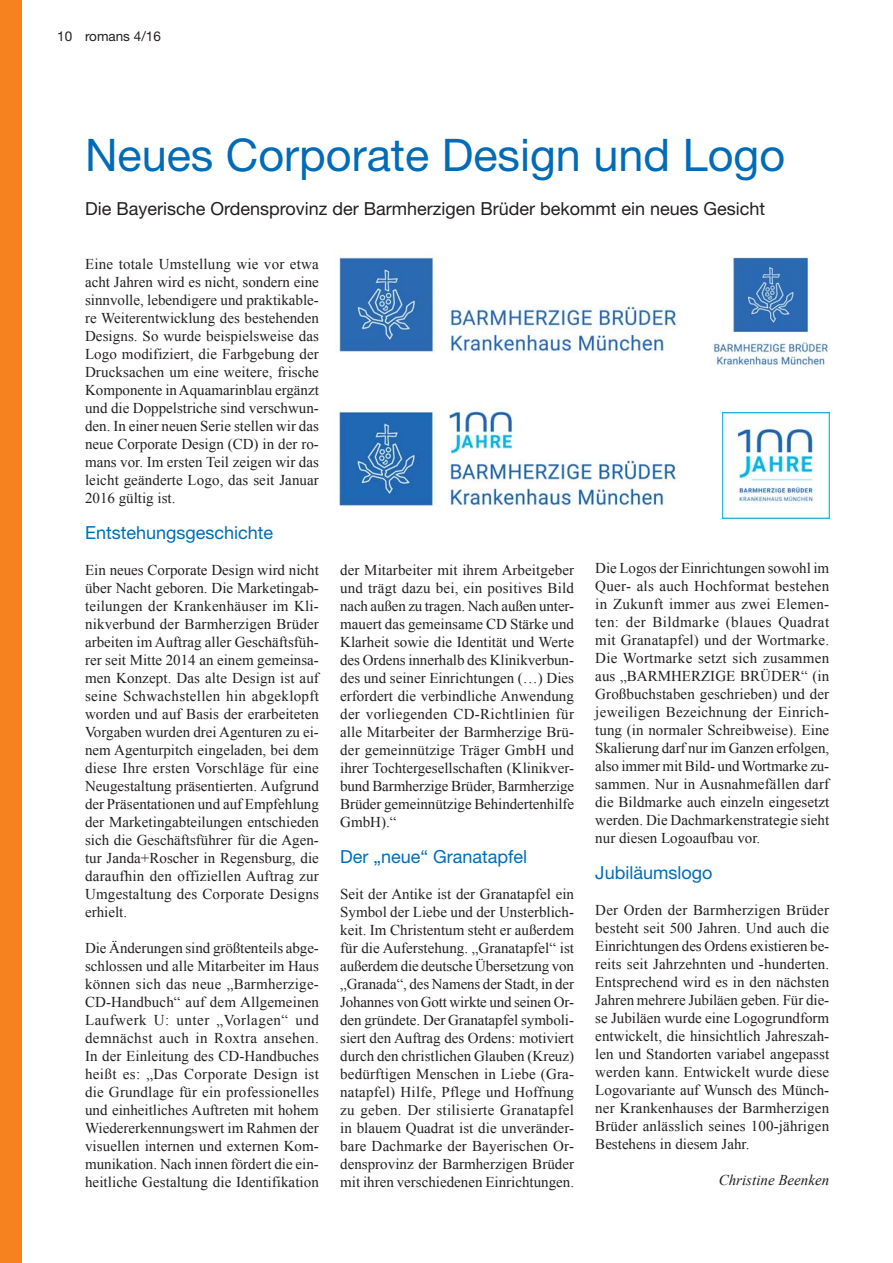
<style>
.page{position:relative;width:893px;height:1263px;background:#fff}
.page>*{position:absolute;margin:0;border:0;box-sizing:border-box;transform-origin:0 0}
.t1{font:45px "Helvetica Neue";color:#006cb7}
.t2{font:18px "Helvetica Neue";color:#231f20}
.t3{font:18px "Helvetica Neue";color:#006cb7}
.t4{font:15px/18px "Times New Roman";color:#231f20;text-align:justify}
.t5{font:italic 15px "Times New Roman";color:#231f20}
.t6{font:13.5px "Helvetica Neue";color:#231f20}
</style>
<div class="page">
<div style="left:0;top:0;width:21px;height:1263px;background:#f5821f"></div>
<img style="left:338px;top:406px;width:341px;height:101px">
<img style="left:723px;top:412px;width:106px;height:107px">
<img style="left:338px;top:256px;width:339px;height:97px">
<img style="left:713px;top:257px;width:115px;height:110px">
<p class="t6" style="left:57px;top:32px;width:105px">10 romans 4/16</p>
<h1 class="t1" style="left:85px;top:139px;width:702px">Neues Corporate Design und Logo</h1>
<p class="t2" style="left:85px;top:202px;width:682px">Die Bayerische Ordensprovinz der Barmherzigen Brüder bekommt ein neues Gesicht</p>
<p class="t4" style="left:85px;top:255px;width:235px">Eine totale Umstellung wie vor etwa acht Jahren wird es nicht, sondern eine sinnvolle, lebendigere und praktikable&shy;re Weiterentwicklung des bestehenden Designs. So wurde beispielsweise das Logo modifiziert, die Farbgebung der Drucksachen um eine weitere, frische Komponente in Aquamarinblau ergänzt und die Doppelstriche sind verschwun&shy;den. In einer neuen Serie stellen wir das neue Corporate Design (CD) in der ro&shy;mans vor. Im ersten Teil zeigen wir das leicht geänderte Logo, das seit Januar 2016 gültig ist.</p>
<p class="t3" style="left:85px;top:526px;width:190px">Entstehungsgeschichte</p>
<p class="t4" style="left:85px;top:561px;width:235px">Ein neues Corporate Design wird nicht über Nacht geboren. Die Marketingab&shy;teilungen der Krankenhäuser im Kli&shy;nikverbund der Barmherzigen Brüder arbeiten im Auftrag aller Geschäftsfüh&shy;rer seit Mitte 2014 an einem gemeinsa&shy;men Konzept. Das alte Design ist auf seine Schwachstellen hin abgeklopft worden und auf Basis der erarbeiteten Vorgaben wurden drei Agenturen zu ei&shy;nem Agenturpitch eingeladen, bei dem diese Ihre ersten Vorschläge für eine Neugestaltung präsentierten. Aufgrund der Präsentationen und auf Empfehlung der Marketingabteilungen entschieden sich die Geschäftsführer für die Agen&shy;tur Janda+Roscher in Regensburg, die daraufhin den offiziellen Auftrag zur Umgestaltung des Corporate Designs erhielt.</p>
<p class="t4" style="left:85px;top:939px;width:235px">Die Änderungen sind größtenteils abge&shy;schlossen und alle Mitarbeiter im Haus können sich das neue „Barmherzige-CD-Handbuch“ auf dem Allgemeinen Laufwerk U: unter „Vorlagen“ und demnächst auch in Roxtra ansehen.<br>In der Einleitung des CD-Handbuches heißt es: „Das Corporate Design ist die Grundlage für ein professionelles und einheitliches Auftreten mit hohem Wiedererkennungswert im Rahmen der visuellen internen und externen Kom&shy;munikation. Nach innen fördert die ein&shy;heitliche Gestaltung die Identifikation</p>
<p class="t4" style="left:340px;top:561px;width:235px">der Mitarbeiter mit ihrem Arbeitgeber und trägt dazu bei, ein positives Bild nach außen zu tragen. Nach außen unter&shy;mauert das gemeinsame CD Stärke und Klarheit sowie die Identität und Werte des Ordens innerhalb des Klinikverbun&shy;des und seiner Einrichtungen (…) Dies erfordert die verbindliche Anwendung der vorliegenden CD-Richtlinien für alle Mitarbeiter der Barmherzige Brü&shy;der gemeinnützige Träger GmbH und ihrer Tochtergesellschaften (Klinikver&shy;bund Barmherzige Brüder, Barmherzige Brüder gemeinnützige Behindertenhilfe GmbH).“</p>
<p class="t3" style="left:340px;top:850px;width:189px">Der „neue“ Granatapfel</p>
<p class="t4" style="left:340px;top:885px;width:235px">Seit der Antike ist der Granatapfel ein Symbol der Liebe und der Unsterblich&shy;keit. Im Christentum steht er außerdem für die Auferstehung. „Granatapfel“ ist außerdem die deutsche Übersetzung von „Granada“, des Namens der Stadt, in der Johannes von Gott wirkte und seinen Or&shy;den gründete. Der Granatapfel symboli&shy;siert den Auftrag des Ordens: motiviert durch den christlichen Glauben (Kreuz) bedürftigen Menschen in Liebe (Gra&shy;natapfel) Hilfe, Pflege und Hoffnung zu geben. Der stilisierte Granatapfel in blauem Quadrat ist die unveränder&shy;bare Dachmarke der Bayerischen Or&shy;densprovinz der Barmherzigen Brüder mit ihren verschiedenen Einrichtungen.</p>
<p class="t4" style="left:595px;top:559px;width:235px">Die Logos der Einrichtungen sowohl im Quer- als auch Hochformat bestehen in Zukunft immer aus zwei Elemen&shy;ten: der Bildmarke (blaues Quadrat mit Granatapfel) und der Wortmarke.<br>Die Wortmarke setzt sich zusammen aus „BARMHERZIGE BRÜDER“ (in Großbuchstaben geschrieben) und der jeweiligen Bezeichnung der Einrich&shy;tung (in normaler Schreibweise). Eine Skalierung darf nur im Ganzen erfolgen, also immer mit Bild- und Wortmarke zu&shy;sammen. Nur in Ausnahmefällen darf die Bildmarke auch einzeln eingesetzt werden. Die Dachmarkenstrategie sieht nur diesen Logoaufbau vor.</p>
<p class="t3" style="left:595px;top:866px;width:119px">Jubiläumslogo</p>
<p class="t4" style="left:595px;top:901px;width:235px">Der Orden der Barmherzigen Brüder besteht seit 500 Jahren. Und auch die Einrichtungen des Ordens existieren be&shy;reits seit Jahrzehnten und -hunderten.<br>Entsprechend wird es in den nächsten Jahren mehrere Jubiläen geben. Für die&shy;se Jubiläen wurde eine Logogrundform entwickelt, die hinsichtlich Jahreszah&shy;len und Standorten variabel angepasst werden kann. Entwickelt wurde diese Logovariante auf Wunsch des Münch&shy;ner Krankenhauses der Barmherzigen Brüder anlässlich seines 100-jährigen Bestehens in diesem Jahr.</p>
<p class="t5" style="left:719px;top:1171px;width:112px">Christine Beenken</p>
</div>
